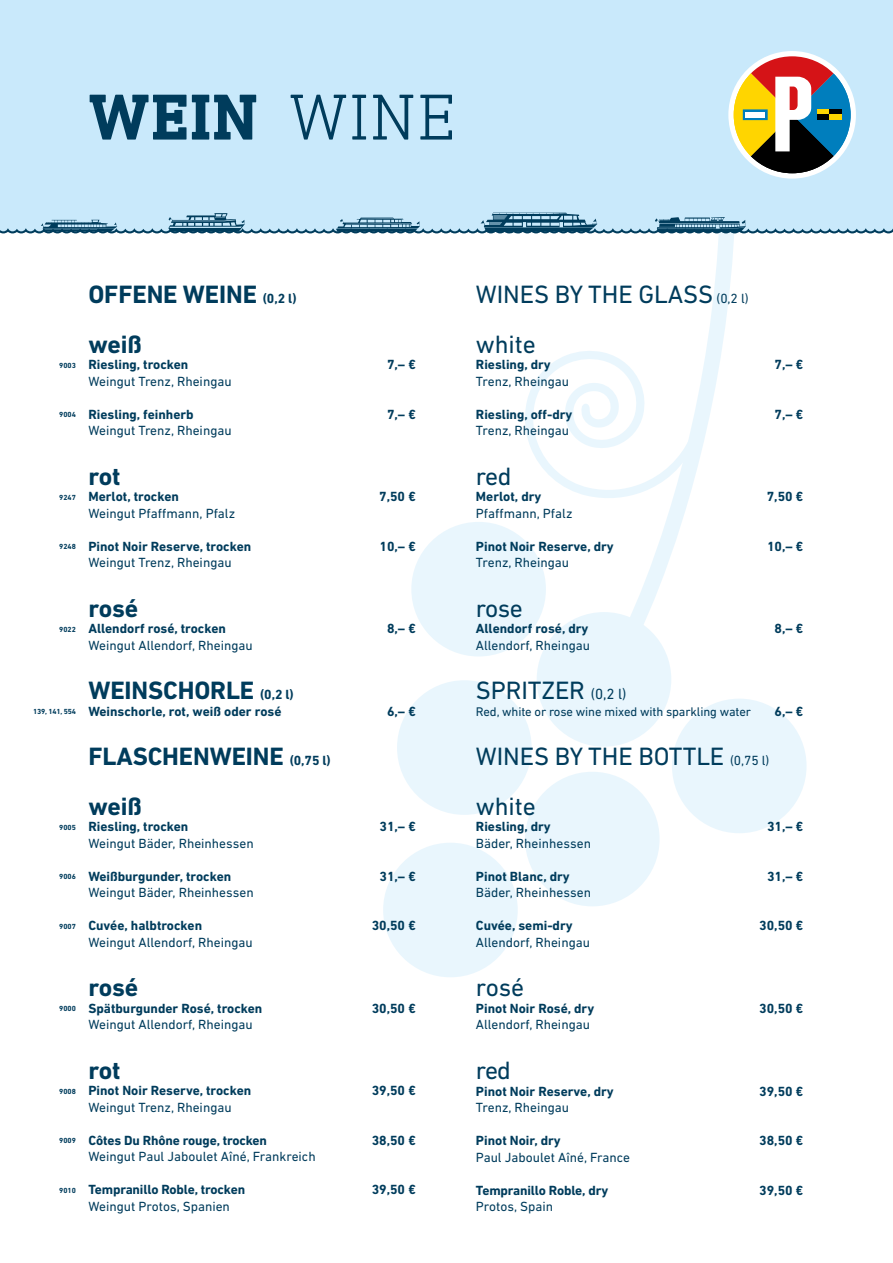
<style>
.page{position:relative;width:893px;height:1263px;background:#fff}
.page>*{position:absolute;margin:0;border:0;box-sizing:border-box;transform-origin:0 0}
.t1{font:700 66px "DIN Next Slab Pro";color:#003c5c}
.t2{font:25.5px/49.5px "DIN Next LT Pro";letter-spacing:-.005em;color:#003c5c}
.t3{font:700 25.5px/49.5px "DIN Next LT Pro";letter-spacing:-.005em;color:#003c5c}
.t4{font:700 13.5px "DIN Next LT Pro";color:#003c5c}
.t5{font:13.5px "DIN Next LT Pro";color:#003c5c}
.t6{font:12.75px "DIN Next LT Pro";letter-spacing:-.01em;color:#003c5c}
.t7{font:700 7.5px "DIN Next LT Pro";color:#003c5c}
.t8{font:700 7.5px "DIN Next LT Pro";letter-spacing:-.02em;color:#003c5c}
.s1{font-weight:300}
.s2{font-size:13.5px}
.s3{font-size:15px}
</style>
<div class="page">
<div style="left:0;top:0;width:893px;height:232px;background:#c9e9fb"></div>
<div style="left:678px;top:705px;width:122px;height:122px;background:#e9f6fd;border-radius:50%"></div>
<div style="left:672px;top:699px;width:135px;height:134px;border:13px solid #c9e9fb;border-radius:50%"></div>
<div style="left:543px;top:619px;width:122px;height:121px;background:#e9f6fd;border-radius:50%"></div>
<div style="left:537px;top:612px;width:134px;height:135px;border:13px solid #c9e9fb;border-radius:50%"></div>
<div style="left:418px;top:528px;width:121px;height:122px;background:#e9f6fd;border-radius:50%"></div>
<div style="left:411px;top:522px;width:135px;height:134px;border:13px solid #c9e9fb;border-radius:50%"></div>
<div style="left:404px;top:687px;width:121px;height:121px;background:#e9f6fd;border-radius:50%"></div>
<div style="left:397px;top:680px;width:135px;height:135px;border:13px solid #c9e9fb;border-radius:50%"></div>
<div style="left:532px;top:778px;width:121px;height:122px;background:#e9f6fd;border-radius:50%"></div>
<div style="left:525px;top:772px;width:135px;height:134px;border:13px solid #c9e9fb;border-radius:50%"></div>
<div style="left:390px;top:849px;width:121px;height:122px;background:#e9f6fd;border-radius:50%"></div>
<div style="left:383px;top:843px;width:135px;height:134px;border:13px solid #c9e9fb;border-radius:50%"></div>
<svg style="left:620px;top:51px;width:194px;height:588px"></svg>
<svg style="left:525px;top:349px;width:171px;height:150px"></svg>
<svg style="left:0;top:213px;width:893px;height:21px"></svg>
<div style="left:728px;top:51px;width:128px;height:128px;background:#fff;border-radius:50%"></div>
<svg style="left:734px;top:56px;width:117px;height:117px"></svg>
<div style="left:745px;top:112px;width:20px;height:5px;background:#fff"></div>
<h1 class="t1" style="left:89px;top:79px;width:369px">WEIN <span class="s1">WINE</span></h1>
<p class="t7" style="left:59px;top:361px;width:18px">9003</p>
<p class="t7" style="left:59px;top:410px;width:18px">9004</p>
<p class="t7" style="left:59px;top:493px;width:18px">9247</p>
<p class="t7" style="left:59px;top:542px;width:18px">9248</p>
<p class="t7" style="left:59px;top:625px;width:18px">9022</p>
<p class="t8" style="left:33px;top:707px;width:44px">139, 141, 554</p>
<p class="t7" style="left:59px;top:823px;width:18px">9005</p>
<p class="t7" style="left:59px;top:872px;width:18px">9006</p>
<p class="t7" style="left:59px;top:922px;width:18px">9007</p>
<p class="t7" style="left:59px;top:1004px;width:18px">9000</p>
<p class="t7" style="left:59px;top:1087px;width:18px">9008</p>
<p class="t7" style="left:59px;top:1136px;width:18px">9009</p>
<p class="t7" style="left:59px;top:1186px;width:18px">9010</p>
<h2 class="t3" style="left:88px;top:270px;width:210px">OFFENE WEINE <span class="s2">(0,2 l) </span>weiß</h2>
<p class="t4" style="left:88px;top:357px;width:101px">Riesling, trocken</p>
<p class="t4" style="left:387px;top:357px;width:30px">7,– €</p>
<p class="t5" style="left:88px;top:373px;width:145px">Weingut Trenz, Rheingau</p>
<p class="t4" style="left:88px;top:406px;width:107px">Riesling, feinherb</p>
<p class="t4" style="left:387px;top:406px;width:30px">7,– €</p>
<p class="t5" style="left:88px;top:423px;width:145px">Weingut Trenz, Rheingau</p>
<h2 class="t3" style="left:88px;top:451px;width:34px">rot</h2>
<p class="t4" style="left:88px;top:489px;width:92px">Merlot, trocken</p>
<p class="t4" style="left:379px;top:489px;width:38px">7,50 €</p>
<p class="t5" style="left:88px;top:505px;width:148px">Weingut Pfaffmann, Pfalz</p>
<p class="t4" style="left:88px;top:538px;width:164px">Pinot Noir Reserve, trocken</p>
<p class="t4" style="left:379px;top:538px;width:38px">10,– €</p>
<p class="t5" style="left:88px;top:555px;width:145px">Weingut Trenz, Rheingau</p>
<h2 class="t3" style="left:88px;top:583px;width:51px">rosé</h2>
<p class="t4" style="left:88px;top:621px;width:139px">Allendorf rosé, trocken</p>
<p class="t4" style="left:387px;top:621px;width:30px">8,– €</p>
<p class="t5" style="left:88px;top:637px;width:166px">Weingut Allendorf, Rheingau</p>
<h2 class="t3" style="left:88px;top:666px;width:207px">WEINSCHORLE <span class="s2">(0,2 l)</span></h2>
<p class="t4" style="left:88px;top:703px;width:195px">Weinschorle, rot, weiß oder rosé</p>
<p class="t4" style="left:387px;top:703px;width:30px">6,– €</p>
<h2 class="t3" style="left:88px;top:732px;width:244px">FLASCHENWEINE <span class="s2">(0,75 l) </span>weiß</h2>
<p class="t4" style="left:88px;top:819px;width:101px">Riesling, trocken</p>
<p class="t4" style="left:379px;top:819px;width:38px">31,– €</p>
<p class="t5" style="left:88px;top:835px;width:167px">Weingut Bäder, Rheinhessen</p>
<p class="t4" style="left:88px;top:868px;width:144px">Weißburgunder, trocken</p>
<p class="t4" style="left:379px;top:868px;width:38px">31,– €</p>
<p class="t5" style="left:88px;top:885px;width:167px">Weingut Bäder, Rheinhessen</p>
<p class="t4" style="left:88px;top:918px;width:115px">Cuvée, halbtrocken</p>
<p class="t4" style="left:372px;top:918px;width:46px">30,50 €</p>
<p class="t5" style="left:88px;top:934px;width:166px">Weingut Allendorf, Rheingau</p>
<h2 class="t3" style="left:88px;top:963px;width:51px">rosé</h2>
<p class="t4" style="left:88px;top:1000px;width:175px">Spätburgunder Rosé, trocken</p>
<p class="t4" style="left:372px;top:1000px;width:46px">30,50 €</p>
<p class="t5" style="left:88px;top:1017px;width:166px">Weingut Allendorf, Rheingau</p>
<h2 class="t3" style="left:88px;top:1045px;width:34px">rot</h2>
<p class="t4" style="left:88px;top:1083px;width:164px">Pinot Noir Reserve, trocken</p>
<p class="t4" style="left:372px;top:1083px;width:46px">39,50 €</p>
<p class="t5" style="left:88px;top:1099px;width:145px">Weingut Trenz, Rheingau</p>
<p class="t4" style="left:88px;top:1132px;width:180px">Côtes Du Rhône rouge, trocken</p>
<p class="t4" style="left:372px;top:1132px;width:46px">38,50 €</p>
<p class="t5" style="left:88px;top:1149px;width:229px">Weingut Paul Jaboulet Aîné, Frankreich</p>
<p class="t4" style="left:88px;top:1182px;width:158px">Tempranillo Roble, trocken</p>
<p class="t4" style="left:372px;top:1182px;width:46px">39,50 €</p>
<p class="t5" style="left:88px;top:1198px;width:143px">Weingut Protos, Spanien</p>
<h2 class="t2" style="left:476px;top:270px;width:274px">WINES BY THE GLASS <span class="s2">(0,2 l) </span>white</h2>
<p class="t4" style="left:476px;top:357px;width:76px">Riesling, dry</p>
<p class="t4" style="left:774px;top:357px;width:30px">7,– €</p>
<p class="t5" style="left:476px;top:373px;width:95px">Trenz, Rheingau</p>
<p class="t4" style="left:476px;top:406px;width:98px">Riesling, off-dry</p>
<p class="t4" style="left:774px;top:406px;width:30px">7,– €</p>
<p class="t5" style="left:476px;top:423px;width:95px">Trenz, Rheingau</p>
<h2 class="t2" style="left:476px;top:451px;width:37px">red</h2>
<p class="t4" style="left:476px;top:489px;width:67px">Merlot, dry</p>
<p class="t4" style="left:767px;top:489px;width:38px">7,50 €</p>
<p class="t5" style="left:476px;top:505px;width:98px">Pfaffmann, Pfalz</p>
<p class="t4" style="left:476px;top:538px;width:139px">Pinot Noir Reserve, dry</p>
<p class="t4" style="left:767px;top:538px;width:38px">10,– €</p>
<p class="t5" style="left:476px;top:555px;width:95px">Trenz, Rheingau</p>
<h2 class="t2" style="left:476px;top:583px;width:48px">rose</h2>
<p class="t4" style="left:476px;top:621px;width:114px">Allendorf rosé, dry</p>
<p class="t4" style="left:774px;top:621px;width:30px">8,– €</p>
<p class="t5" style="left:476px;top:637px;width:116px">Allendorf, Rheingau</p>
<h2 class="t2" style="left:476px;top:666px;width:152px">SPRITZER <span class="s3">(0,2 l)</span></h2>
<p class="t6" style="left:476px;top:704px;width:277px">Red, white or rose wine mixed with sparkling water</p>
<p class="t4" style="left:774px;top:703px;width:30px">6,– €</p>
<h2 class="t2" style="left:476px;top:732px;width:295px">WINES BY THE BOTTLE <span class="s2">(0,75 l) </span>white</h2>
<p class="t4" style="left:476px;top:819px;width:76px">Riesling, dry</p>
<p class="t4" style="left:767px;top:819px;width:38px">31,– €</p>
<p class="t5" style="left:476px;top:835px;width:117px">Bäder, Rheinhessen</p>
<p class="t4" style="left:476px;top:868px;width:95px">Pinot Blanc, dry</p>
<p class="t4" style="left:767px;top:868px;width:38px">31,– €</p>
<p class="t5" style="left:476px;top:885px;width:117px">Bäder, Rheinhessen</p>
<p class="t4" style="left:476px;top:918px;width:98px">Cuvée, semi-dry</p>
<p class="t4" style="left:759px;top:918px;width:46px">30,50 €</p>
<p class="t5" style="left:476px;top:934px;width:116px">Allendorf, Rheingau</p>
<h2 class="t2" style="left:476px;top:963px;width:50px">rosé</h2>
<p class="t4" style="left:476px;top:1000px;width:120px">Pinot Noir Rosé, dry</p>
<p class="t4" style="left:759px;top:1000px;width:46px">30,50 €</p>
<p class="t5" style="left:476px;top:1017px;width:116px">Allendorf, Rheingau</p>
<h2 class="t2" style="left:476px;top:1045px;width:36px">red</h2>
<p class="t4" style="left:476px;top:1083px;width:139px">Pinot Noir Reserve, dry</p>
<p class="t4" style="left:759px;top:1083px;width:46px">39,50 €</p>
<p class="t5" style="left:476px;top:1099px;width:95px">Trenz, Rheingau</p>
<p class="t4" style="left:476px;top:1132px;width:86px">Pinot Noir, dry</p>
<p class="t4" style="left:759px;top:1132px;width:46px">38,50 €</p>
<p class="t5" style="left:476px;top:1149px;width:156px">Paul Jaboulet Aîné, France</p>
<p class="t4" style="left:476px;top:1182px;width:134px">Tempranillo Roble, dry</p>
<p class="t4" style="left:759px;top:1182px;width:46px">39,50 €</p>
<p class="t5" style="left:476px;top:1198px;width:79px">Protos, Spain</p>
</div>
